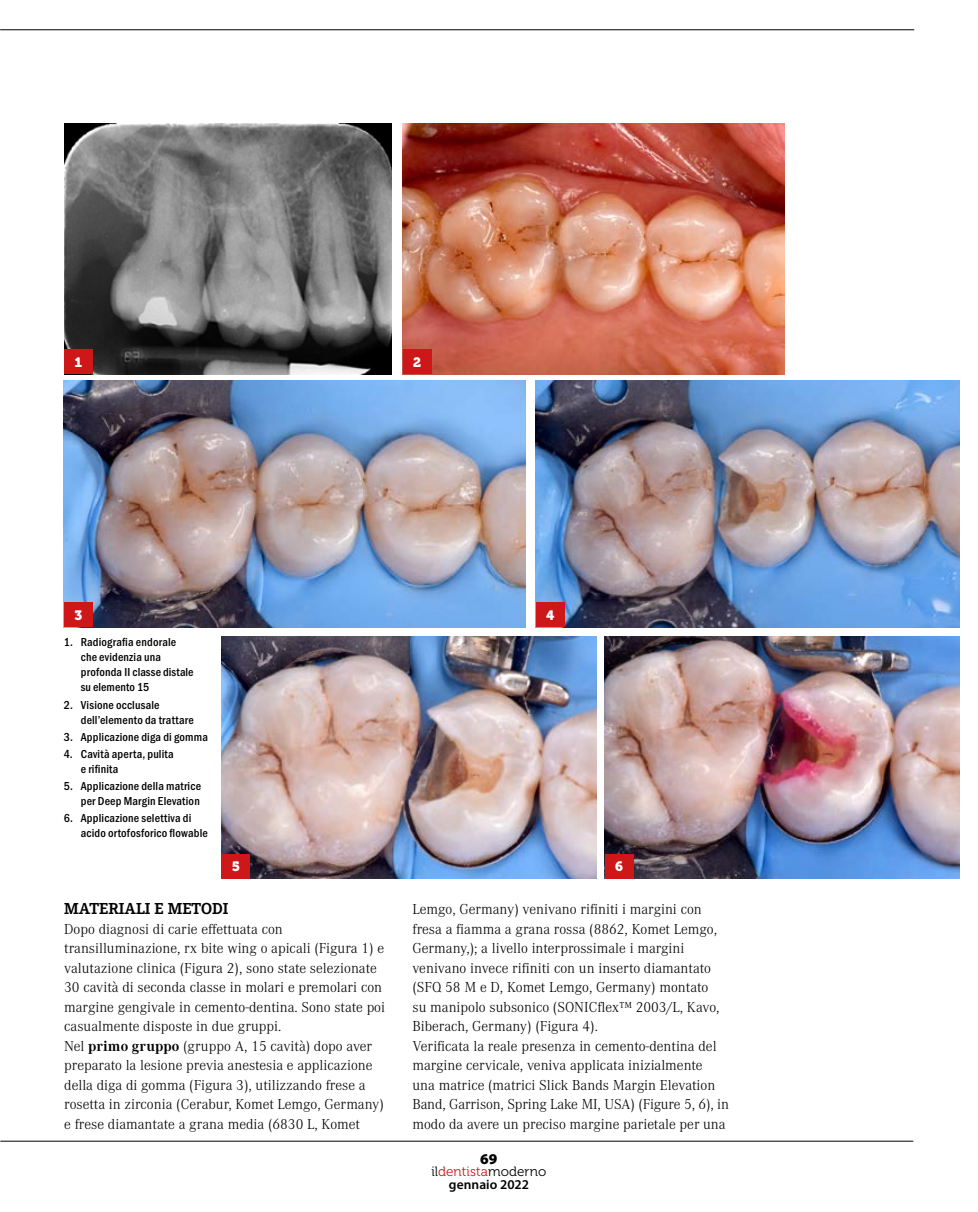
<style>
.page{position:relative;width:978px;height:1212px;background:#fff}
.page>*{position:absolute;margin:0;border:0;box-sizing:border-box;transform-origin:0 0}
.DM20_Titoletto1{font:700 16.5px "Corporate E Pro";color:#000}
.DM20_Testo{font:300 15px/19.5px "Corporate A Pro";color:#000}
.t1{font:900 15px "Myriad Pro";color:#000}
.t2{font:13.5px "Museo 300";letter-spacing:.005em;color:#000}
.t3{font:600 13.5px "Myriad Pro";letter-spacing:.005em;color:#000}
.DM20_Autori{font:13.5px "Museo 900";color:#fff}
.DM20_Didascalia_Ital{font:500 12px/15px "Franklin Gothic URW Cond";letter-spacing:.015em;color:#000}
.s1{font-weight:700}
.s2{color:#cd1719}
</style>
<div class="page">
<hr style="left:0;top:30px;width:914px;height:1px;background:#000">
<hr style="left:0;top:1141px;width:913px;height:1px;background:#000">
<img style="left:64px;top:123px;width:327px;height:251px">
<img style="left:403px;top:123px;width:381px;height:251px">
<img style="left:64px;top:380px;width:461px;height:247px">
<img style="left:536px;top:380px;width:424px;height:247px">
<img style="left:222px;top:636px;width:375px;height:243px">
<img style="left:605px;top:636px;width:355px;height:243px">
<div style="left:64px;top:602px;width:29px;height:25px;background:#cd1719"></div>
<div style="left:403px;top:350px;width:29px;height:24px;background:#cd1719"></div>
<div style="left:64px;top:350px;width:29px;height:24px;background:#cd1719"></div>
<div style="left:536px;top:602px;width:28px;height:25px;background:#cd1719"></div>
<div style="left:605px;top:854px;width:28px;height:25px;background:#cd1719"></div>
<div style="left:222px;top:854px;width:28px;height:25px;background:#cd1719"></div>
<p class="DM20_Autori" style="left:75px;top:355px;width:9px">1</p>
<p class="DM20_Autori" style="left:413px;top:355px;width:10px">2</p>
<p class="DM20_Autori" style="left:75px;top:607px;width:9px">3</p>
<p class="DM20_Didascalia_Ital" style="left:81px;top:634px;width:114px;text-indent:-17px">1. Radiografia endorale che evidenzia una profonda II classe distale su elemento 15</p>
<p class="DM20_Didascalia_Ital" style="left:81px;top:696px;width:114px;text-indent:-17px">2. Visione occlusale dell’elemento da trattare</p>
<p class="DM20_Didascalia_Ital" style="left:64px;top:728px;width:146px">3. Applicazione diga di gomma</p>
<p class="DM20_Didascalia_Ital" style="left:81px;top:745px;width:95px;text-indent:-17px">4. Cavità aperta, pulita e rifinita</p>
<p class="DM20_Didascalia_Ital" style="left:64px;top:778px;width:139px;text-align:right">5. Applicazione della matrice per Deep Margin Elevation</p>
<p class="DM20_Didascalia_Ital" style="left:81px;top:810px;width:129px;text-indent:-17px">6. Applicazione selettiva di acido ortofosforico flowable</p>
<p class="DM20_Autori" style="left:546px;top:607px;width:10px">4</p>
<p class="DM20_Autori" style="left:232px;top:859px;width:10px">5</p>
<p class="DM20_Autori" style="left:615px;top:859px;width:9px">6</p>
<p class="DM20_Titoletto1" style="left:64px;top:897px;width:166px">MATERIALI E METODI</p>
<p class="DM20_Testo" style="left:64px;top:918px;width:322px">Dopo diagnosi di carie effettuata con transilluminazione, rx bite wing o apicali (Figura 1) e valutazione clinica (Figura 2), sono state selezionate 30 cavità di seconda classe in molari e premolari con margine gengivale in cemento-dentina. Sono state poi casualmente disposte in due gruppi.</p>
<p class="DM20_Testo" style="left:64px;top:1035px;width:321px">Nel <span class="s1">primo gruppo</span> (gruppo A, 15 cavità) dopo aver preparato la lesione previa anestesia e applicazione della diga di gomma (Figura 3), utilizzando frese a rosetta in zirconia (Cerabur, Komet Lemgo, Germany) e frese diamantate a grana media (6830 L, Komet</p>
<p class="DM20_Testo" style="left:412px;top:899px;width:309px">Lemgo, Germany) venivano rifiniti i margini con fresa a fiamma a grana rossa (8862, Komet Lemgo, Germany,); a livello interprossimale i margini venivano invece rifiniti con un inserto diamantato (SFQ 58 M e D, Komet Lemgo, Germany) montato su manipolo subsonico (SONICflex™ 2003/L, Kavo, Biberach, Germany) (Figura 4).</p>
<p class="DM20_Testo" style="left:412px;top:1035px;width:318px">Verificata la reale presenza in cemento-dentina del margine cervicale, veniva applicata inizialmente<br>una matrice (matrici Slick Bands Margin Elevation Band, Garrison, Spring Lake MI, USA) (Figure 5, 6), in modo da avere un preciso margine parietale per una</p>
<p class="t1" style="left:480px;top:1148px;width:19px">69</p>
<p class="t2" style="left:431px;top:1164px;width:117px">il<span class="s2">dentista</span>moderno</p>
<p class="t3" style="left:449px;top:1176px;width:82px">gennaio 2022</p>
</div>
